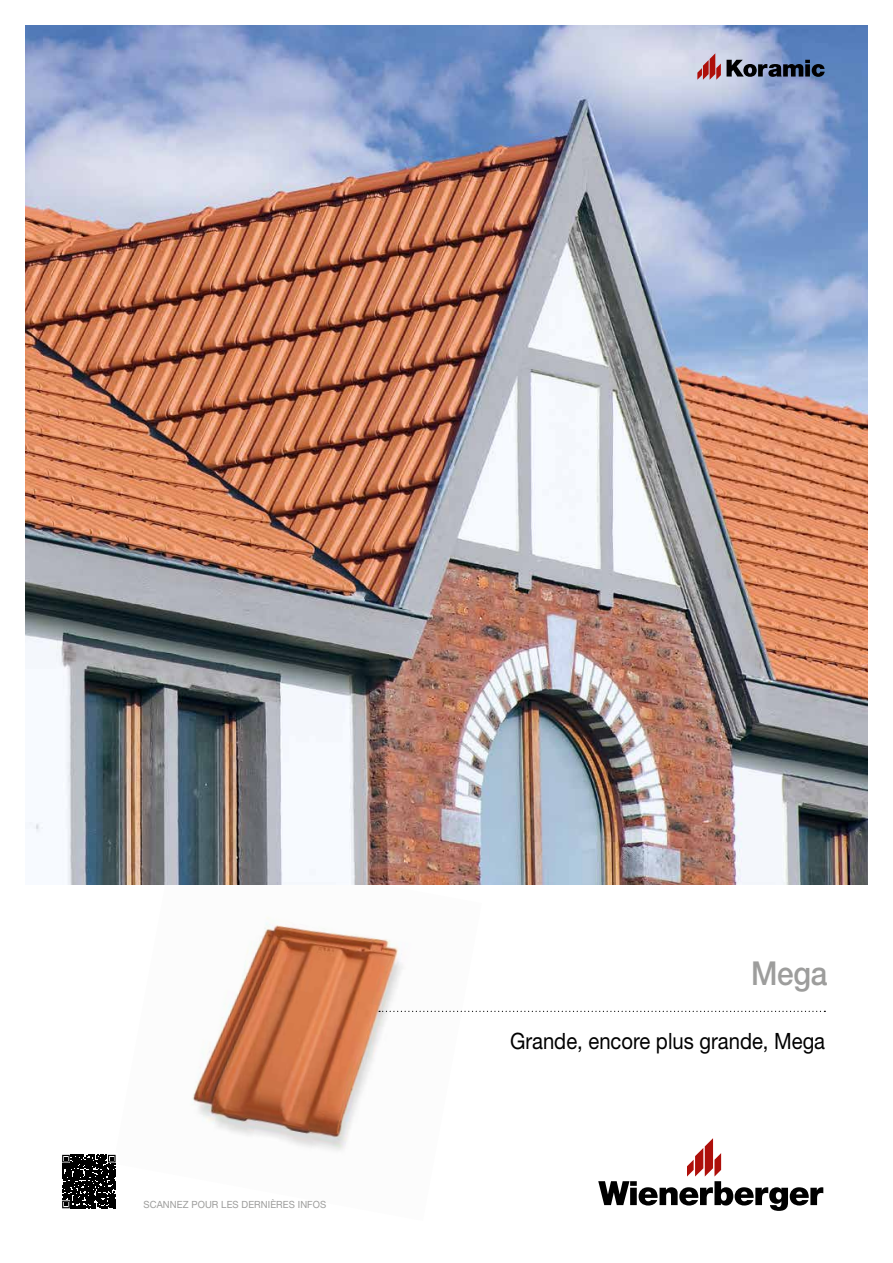
<style>
.page{position:relative;width:893px;height:1263px;background:#fff}
.page>*{position:absolute;margin:0;border:0;box-sizing:border-box;transform-origin:0 0}
.t1{font:500 33px "Helvetica Neue LT Std";color:#9d9d9c;scale:.9 1}
.t2{font:22.5px "Helvetica Neue LT Std";color:#000;scale:.9 1}
.t3{font:9.9px "Helvetica Neue LT Std";letter-spacing:.01em;color:#9d9d9c;scale:.96 1}
</style>
<div class="page">
<img style="left:113px;top:884px;width:369px;height:267px">
<img style="left:26px;top:26px;width:841px;height:858px">
<svg style="left:379px;top:1011px;width:446px;height:1px"></svg>
<svg style="left:598px;top:1138px;width:225px;height:73px"></svg>
<svg style="left:697px;top:53px;width:128px;height:27px;background:#77768f"></svg>
<div style="left:60px;top:1153px;width:58px;height:57px;background:linear-gradient(to bottom,#fff,#fff)"></div>
<svg style="left:62px;top:1155px;width:54px;height:53px;background:#242424"></svg>
<p class="t3" style="left:144px;top:1199px;width:192px">SCANNEZ POUR LES DERNIÈRES INFOS</p>
<h1 class="t1" style="left:751px;top:953px;width:86px">Mega</h1>
<p class="t2" style="left:510px;top:1028px;width:352px">Grande, encore plus grande, Mega</p>
</div>
